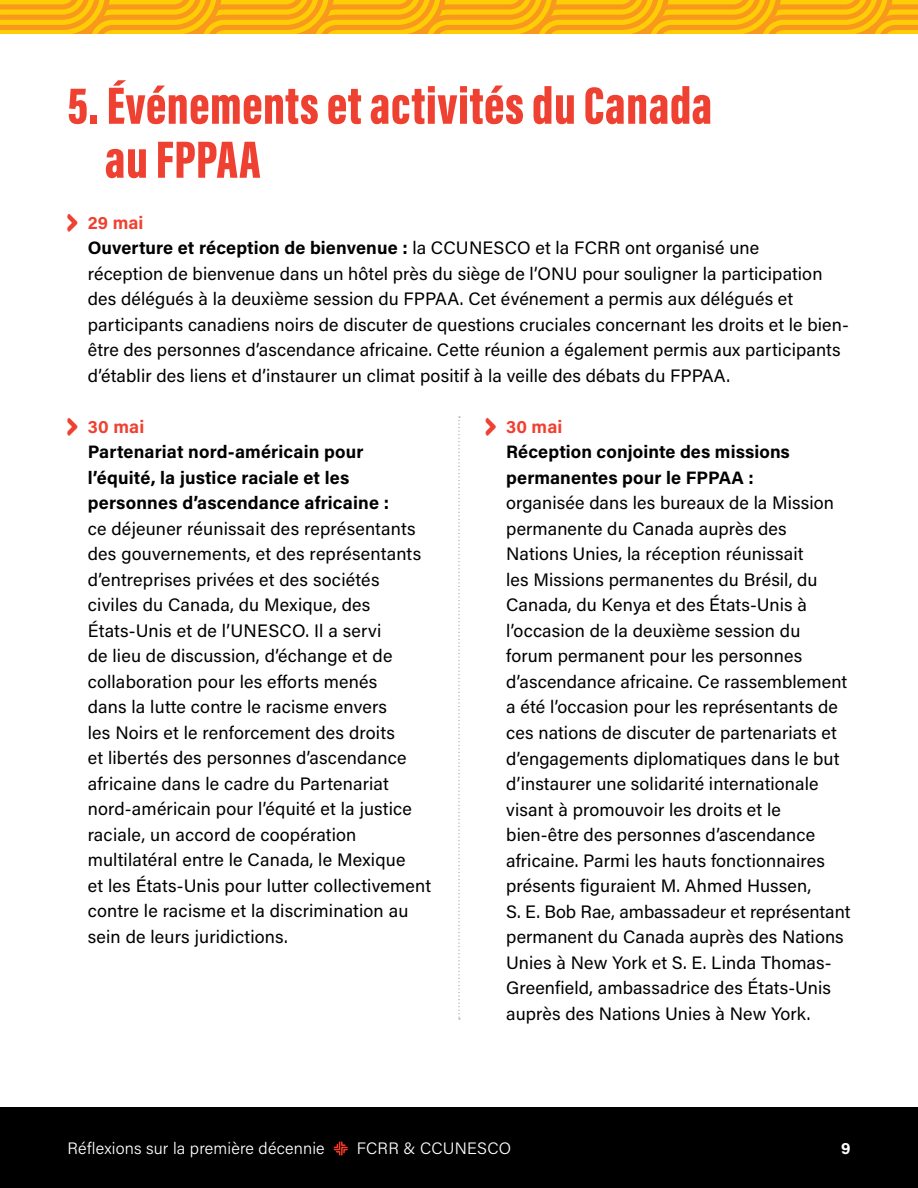
<style>
.page{position:relative;width:918px;height:1188px;background:#fff}
.page>*{position:absolute;margin:0;border:0;box-sizing:border-box;transform-origin:0 0}
.t1{font:900 54px/54px "Acumin Pro Extra Cond";letter-spacing:.01em;color:#ef4131}
.t2{font:18px/25.5px "Acumin Pro";letter-spacing:.005em;color:#000}
.t3{font:700 18px/25.5px "Acumin Pro";letter-spacing:.01em;color:#000}
.t4{font:700 18px "Acumin Pro";letter-spacing:.01em;color:#ef4131}
.t5{font:300 16.5px "Acumin Pro";letter-spacing:.01em;color:#fff}
.t6{font:700 16.5px "Acumin Pro";color:#fff}
.s1{font-weight:700;color:#ef4131}
.s2{font-weight:700}
</style>
<div class="page">
<div style="left:0;top:1107px;width:918px;height:81px;background:#000"></div>
<svg style="left:334px;top:1142px;width:14px;height:14px"></svg>
<svg style="left:0;top:0;width:918px;height:34px;background:#fbb410"></svg>
<svg style="left:458px;top:416px;width:2px;height:604px"></svg>
<h1 class="t1" style="left:105px;top:78px;width:609px;text-indent:-37px">5. Événements et activités du Canada au FPPAA</h1>
<p class="t2" style="left:88px;top:209px;width:763px"><span class="s1">29 mai<br></span><span class="s2">Ouverture et réception de bienvenue :</span> la CCUNESCO et la FCRR ont organisé une<br>réception de bienvenue dans un hôtel près du siège de l’ONU pour souligner la participation des délégués à la deuxième session du FPPAA. Cet événement a permis aux délégués et participants canadiens noirs de discuter de questions cruciales concernant les droits et le bien&shy;être des personnes d’ascendance africaine. Cette réunion a également permis aux participants d’établir des liens et d’instaurer un climat positif à la veille des débats du FPPAA.</p>
<p class="t4" style="left:88px;top:414px;width:58px">30 mai</p>
<p class="t3" style="left:88px;top:438px;width:303px">Partenariat nord-américain pour l’équité, la justice raciale et les personnes d’ascendance africaine :</p>
<p class="t2" style="left:88px;top:515px;width:345px">ce déjeuner réunissait des représentants des gouvernements, et des représentants d’entreprises privées et des sociétés civiles du Canada, du Mexique, des États-Unis et de l’UNESCO. Il a servi<br>de lieu de discussion, d’échange et de collaboration pour les efforts menés<br>dans la lutte contre le racisme envers<br>les Noirs et le renforcement des droits<br>et libertés des personnes d’ascendance africaine dans le cadre du Partenariat nord-américain pour l’équité et la justice raciale, un accord de coopération multilatéral entre le Canada, le Mexique<br>et les États-Unis pour lutter collectivement contre le racisme et la discrimination au sein de leurs juridictions.</p>
<p class="t4" style="left:506px;top:414px;width:58px">30 mai</p>
<p class="t3" style="left:506px;top:439px;width:285px">Réception conjointe des missions permanentes pour le FPPAA :</p>
<p class="t2" style="left:506px;top:490px;width:346px">organisée dans les bureaux de la Mission permanente du Canada auprès des Nations Unies, la réception réunissait<br>les Missions permanentes du Brésil, du Canada, du Kenya et des États-Unis à l’occasion de la deuxième session du forum permanent pour les personnes d’ascendance africaine. Ce rassemblement a été l’occasion pour les représentants de ces nations de discuter de partenariats et d’engagements diplomatiques dans le but d’instaurer une solidarité internationale visant à promouvoir les droits et le bien-être des personnes d’ascendance africaine. Parmi les hauts fonctionnaires présents figuraient M. Ahmed Hussen,<br>S. E. Bob Rae, ambassadeur et représentant permanent du Canada auprès des Nations Unies à New York et S. E. Linda Thomas-Greenfield, ambassadrice des États-Unis auprès des Nations Unies à New York.</p>
<p class="t5" style="left:68px;top:1137px;width:259px">Réflexions sur la première décennie</p>
<p class="t5" style="left:357px;top:1137px;width:156px">FCRR &amp; CCUNESCO</p>
<p class="t6" style="left:841px;top:1136px;width:11px">9</p>
</div>
